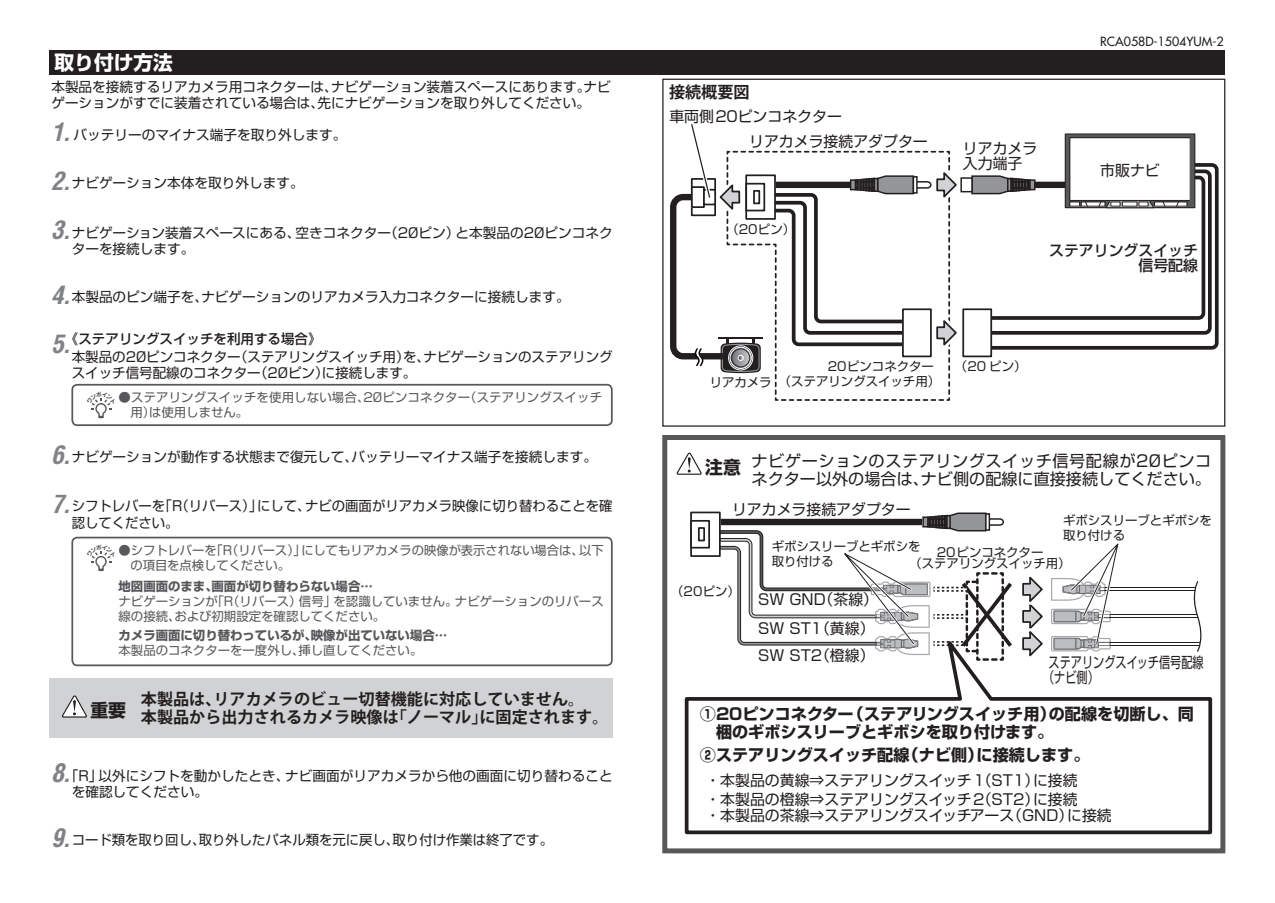
<style>
.page{position:relative;width:1275px;height:903px;background:#fff}
.page>*{position:absolute;margin:0;border:0;box-sizing:border-box;transform-origin:0 0}
.t1{font:italic 700 condensed 24.85px "Arena";color:#808285}
.t2{font:700 19.78px "Shin Go Pro";color:#fff}
.t3{font:700 17.85px "Shin Go Pro";color:#231f20}
.t4{font:700 16.1px/17.3px "Shin Go Pro";color:#231f20}
.t5{font:700 16.1px "Koz Go Pro";color:#231f20}
.t6{font:16.1px "Shin Go Pro";color:#231f20}
.t7{font:16.1px "Shin Go Pro";letter-spacing:.035em;color:#231f20}
.t8{font:14.88px/14.9px "Shin Go Pro";color:#231f20}
.t9{font:14.88px/14.9px "Shin Go Pro";color:#231f20;scale:.75 1}
.t10{font:500 14.88px/14.9px "Shin Go Pro";color:#231f20;text-align:right}
.t11{font:13.65px/16.1px "Shin Go Pro";color:#231f20}
.t12{font:500 13.65px "Shin Go Pro";color:#231f20}
.t13{font:12.42px/14.9px "Shin Go Pro";color:#57585a}
.t14{font:12.42px/14.9px "Shin Go Pro";color:#231f20}
.t15{font:700 12.42px "Shin Go Pro";color:#57585a}
.t16{font:12.42px "Futura";color:#231f20}
</style>
<div class="page">
<div style="left:50px;top:678px;width:563px;height:60px;background:#d1d2d4"></div>
<svg style="left:670px;top:124px;width:548px;height:277px"></svg>
<div style="left:871px;top:178px;width:3px;height:14px;border:1px solid #231f20"></div>
<hr style="left:913px;top:177px;width:4px;height:16px;background:#fff">
<div style="left:913px;top:176px;width:5px;height:18px;border:1px solid #231f20"></div>
<div style="left:903px;top:309px;width:28px;height:47px;background:#fff"></div>
<div style="left:902px;top:308px;width:30px;height:49px;border:2px solid #231f20"></div>
<div style="left:963px;top:309px;width:28px;height:47px;background:#fff"></div>
<div style="left:962px;top:308px;width:30px;height:49px;border:2px solid #231f20"></div>
<div style="left:50px;top:50px;width:1175px;height:24px;background:#231f20"></div>
<div style="left:71px;top:537px;width:542px;height:129px;border:2px solid #57585a;border-radius:5px"></div>
<div style="left:71px;top:384px;width:542px;height:42px;border:2px solid #57585a;border-radius:5px"></div>
<svg style="left:662px;top:435px;width:564px;height:419px"></svg>
<svg style="left:62px;top:695px;width:25px;height:23px"></svg>
<svg style="left:676px;top:452px;width:26px;height:23px"></svg>
<hr style="left:1097px;top:587px;width:108px;height:4px;background:#231f20">
<hr style="left:1097px;top:588px;width:108px;height:2px;background:#fff">
<hr style="left:1097px;top:614px;width:108px;height:4px;background:#231f20">
<hr style="left:1097px;top:615px;width:108px;height:2px;background:#fff">
<div style="left:691px;top:512px;width:29px;height:44px;background:#fff"></div>
<div style="left:690px;top:511px;width:31px;height:46px;border:2px solid #231f20"></div>
<div style="left:690px;top:520px;width:20px;height:28px;border:2px solid #231f20"></div>
<div style="left:698px;top:527px;width:7px;height:14px;border:2px solid #231f20"></div>
<svg style="left:683px;top:628px;width:531px;height:208px"></svg>
<svg style="left:1190px;top:580px;width:19px;height:72px"></svg>
<svg style="left:719px;top:512px;width:403px;height:161px"></svg>
<svg style="left:91px;top:551px;width:21px;height:20px"></svg>
<svg style="left:91px;top:398px;width:21px;height:20px"></svg>
<h2 class="t2" style="left:55px;top:46px;width:120px">取り付け方法</h2>
<p class="t11" style="left:331px;top:77px;width:261px">ナビゲーション装着スペースにあります。</p>
<p class="t11" style="left:584px;top:77px;width:29px">ナビ</p>
<p class="t11" style="left:317px;top:77px;width:274px;text-indent:-266px">本製品を接続するリアカメラ用コネクターは、<br>先にナビゲーションを取り外してください。</p>
<p class="t11" style="left:51px;top:93px;width:274px">ゲーションがすでに装着されている場合は、</p>
<h1 class="t1" style="left:51px;top:116px;width:20px">1.</h1>
<p class="t11" style="left:73px;top:125px;width:274px">バッテリーのマイナス端子を取り外します。</p>
<h1 class="t1" style="left:51px;top:165px;width:20px">2.</h1>
<p class="t11" style="left:72px;top:174px;width:233px">ナビゲーション本体を取り外します。</p>
<h1 class="t1" style="left:51px;top:215px;width:20px">3.</h1>
<p class="t11" style="left:72px;top:223px;width:230px">ナビゲーション装着スペースにある、ターを接続します。</p>
<p class="t11" style="left:384px;top:223px;width:77px">（20ピン）</p>
<p class="t11" style="left:456px;top:223px;width:159px">と本製品の20ピンコネク</p>
<p class="t11" style="left:296px;top:223px;width:97px">空きコネクター</p>
<h1 class="t1" style="left:51px;top:279px;width:20px">4.</h1>
<p class="t11" style="left:201px;top:288px;width:370px">ナビゲーションのリアカメラ入力コネクターに接続します。</p>
<p class="t11" style="left:72px;top:288px;width:138px">本製品のピン端子を、</p>
<p class="t12" style="left:65px;top:327px;width:258px">《ステアリングスイッチを利用する場合《</p>
<h1 class="t1" style="left:51px;top:329px;width:20px">5.</h1>
<p class="t11" style="left:234px;top:347px;width:198px">（ステアリングスイッチ用を）、</p>
<p class="t11" style="left:424px;top:347px;width:191px">ナビゲーションのステアリング</p>
<p class="t11" style="left:72px;top:347px;width:171px">本製品の20ピンコネクター</p>
<p class="t11" style="left:254px;top:363px;width:76px">（20ピン）</p>
<p class="t11" style="left:72px;top:363px;width:191px">スイッチ信号配線のコネクター</p>
<p class="t11" style="left:322px;top:363px;width:96px">に接続します。</p>
<p class="t13" style="left:149px;top:389px;width:222px;text-indent:-31px">●ステアリングスイッチを使用しない場合、は使用しません。</p>
<p class="t13" style="left:464px;top:389px;width:139px">（ステアリングスイッチ</p>
<p class="t13" style="left:363px;top:389px;width:108px">20ピンコネクター</p>
<p class="t13" style="left:130px;top:403px;width:26px">用）</p>
<h1 class="t1" style="left:51px;top:439px;width:20px">6.</h1>
<p class="t11" style="left:72px;top:447px;width:288px">ナビゲーションが動作する状態まで復元して、</p>
<p class="t11" style="left:351px;top:447px;width:247px">バッテリーマイナス端子を接続します。</p>
<h1 class="t1" style="left:51px;top:488px;width:20px">7.</h1>
<p class="t11" style="left:305px;top:496px;width:309px">ナビの画面がリアカメラ映像に切り替わることを確</p>
<p class="t11" style="left:72px;top:496px;width:108px">シフトレバーを認してください。</p>
<p class="t11" style="left:159px;top:496px;width:105px">「（R リバース）」</p>
<p class="t11" style="left:257px;top:496px;width:55px">にして、</p>
<p class="t13" style="left:130px;top:541px;width:161px;text-indent:-12px">●シフトレバーを<br>の項目を点検してください。</p>
<p class="t15" style="left:212px;top:577px;width:163px">画面が切り替わらない場合...</p>
<p class="t13" style="left:211px;top:541px;width:97px">「（R リバース）」</p>
<p class="t13" style="left:301px;top:541px;width:284px">にしてもリアカメラの映像が表示されない場合は、</p>
<p class="t13" style="left:579px;top:541px;width:26px">以下</p>
<p class="t15" style="left:119px;top:577px;width:101px">地図画面のまま、</p>
<p class="t13" style="left:174px;top:592px;width:212px;text-indent:-56px">ナビゲーションが<br>および初期設定を確認してください。</p>
<p class="t13" style="left:455px;top:592px;width:150px">ナビゲーションのリバース</p>
<p class="t13" style="left:212px;top:592px;width:92px">「（R リバース）</p>
<p class="t13" style="left:299px;top:592px;width:39px">信号」</p>
<p class="t13" style="left:334px;top:592px;width:126px">を認識していません。</p>
<p class="t13" style="left:119px;top:607px;width:64px">線の接続、</p>
<p class="t15" style="left:311px;top:625px;width:138px">映像が出ていない場合...</p>
<p class="t15" style="left:119px;top:625px;width:200px">カメラ画面に切り替わっているが、</p>
<p class="t13" style="left:298px;top:641px;width:126px">挿し直してください。</p>
<p class="t13" style="left:119px;top:641px;width:188px">本製品のコネクターを一度外し、</p>
<h3 class="t3" style="left:90px;top:696px;width:37px">重要</h3>
<p class="t5" style="left:213px;top:688px;width:372px">リアカメラのビュー切替機能に対応していません。</p>
<p class="t5" style="left:141px;top:688px;width:82px">本製品は、</p>
<p class="t5" style="left:391px;top:707px;width:98px">「ノーマル」</p>
<p class="t5" style="left:479px;top:707px;width:130px">に固定されます。</p>
<p class="t5" style="left:141px;top:707px;width:259px">本製品から出力されるカメラ映像は</p>
<h1 class="t1" style="left:51px;top:757px;width:20px">8.</h1>
<p class="t11" style="left:285px;top:766px;width:329px">ナビ画面がリアカメラから他の画面に切り替わること</p>
<p class="t11" style="left:72px;top:766px;width:138px;text-indent:-7px">「R」<br>を確認してください。</p>
<p class="t11" style="left:98px;top:766px;width:192px">以外にシフトを動かしたとき、</p>
<h1 class="t1" style="left:51px;top:822px;width:20px">9.</h1>
<p class="t11" style="left:199px;top:830px;width:202px">取り外したパネル類を元に戻し、</p>
<p class="t11" style="left:393px;top:830px;width:162px">取り付け作業は終了です。</p>
<p class="t11" style="left:72px;top:830px;width:135px">コード類を取り回し、</p>
<p class="t5" style="left:669px;top:82px;width:82px">接続概要図</p>
<p class="t8" style="left:669px;top:107px;width:174px">車両側20ピンコネクター</p>
<p class="t8" style="left:749px;top:132px;width:180px">リアカメラ接続アダプター</p>
<p class="t14" style="left:726px;top:220px;width:70px">（20ピン(</p>
<p class="t16" style="left:1100px;top:34px;width:125px">RCA058D-1504YUM-2</p>
<p class="t8" style="left:963px;top:139px;width:76px">リアカメラ入力端子</p>
<p class="t8" style="left:1100px;top:161px;width:61px">市販ナビ</p>
<p class="t10" style="left:1049px;top:241px;width:150px">ステアリングスイッチ信号配線</p>
<p class="t14" style="left:710px;top:373px;width:64px">リアカメラ</p>
<p class="t14" style="left:779px;top:357px;width:163px;text-indent:49px">20ピンコネクター（ステアリングスイッチ用(</p>
<p class="t14" style="left:955px;top:357px;width:73px">（20 ピン(</p>
<p class="t7" style="left:752px;top:447px;width:461px">ナビゲーションのステアリングスイッチ信号配線が20ピンコ</p>
<h3 class="t3" style="left:705px;top:453px;width:37px">注意</h3>
<p class="t6" style="left:921px;top:466px;width:292px">ナビ側の配線に直接接続してください。</p>
<p class="t6" style="left:752px;top:466px;width:179px">ネクター以外の場合は、</p>
<p class="t8" style="left:732px;top:500px;width:180px">リアカメラ接続アダプター</p>
<p class="t14" style="left:1063px;top:511px;width:150px">ギボシスリーブとギボシを</p>
<p class="t14" style="left:671px;top:582px;width:70px">（20ピン(</p>
<p class="t14" style="left:1063px;top:526px;width:64px">取り付ける</p>
<p class="t14" style="left:772px;top:537px;width:150px">ギボシスリーブとギボシを</p>
<p class="t14" style="left:937px;top:543px;width:108px">20ピンコネクター</p>
<p class="t14" style="left:772px;top:552px;width:64px">取り付ける</p>
<p class="t14" style="left:909px;top:555px;width:163px">（ステアリングスイッチ用(</p>
<p class="t8" style="left:819px;top:590px;width:61px">（茶線(</p>
<p class="t8" style="left:758px;top:583px;width:118px;line-height:28.5px">SW GND<br>SW ST （1 黄線(</p>
<p class="t8" style="left:758px;top:646px;width:118px">SW ST （2 橙線(</p>
<p class="t9" style="left:1043px;top:653px;width:216px;text-indent:6px">ステアリングスイッチ信号配線（ナビ側(</p>
<p class="t4" style="left:1049px;top:704px;width:147px">の配線を切断し、同</p>
<p class="t4" style="left:848px;top:704px;width:209px">（ステアリングスイッチ用）</p>
<p class="t4" style="left:700px;top:704px;width:355px">①20ピンコネクター<br>　梱のギボシスリーブとギボシを取り付けます。</p>
<p class="t4" style="left:977px;top:744px;width:114px">に接続します。</p>
<p class="t4" style="left:700px;top:744px;width:211px">②ステアリングスイッチ配線</p>
<p class="t4" style="left:903px;top:744px;width:82px">（ナビ側）</p>
<p class="t8" style="left:705px;top:771px;width:335px">・本製品の黄線⇒ステアリングスイッチ（1 ST1）</p>
<p class="t8" style="left:1033px;top:771px;width:46px">に接続</p>
<p class="t8" style="left:705px;top:790px;width:335px">・本製品の橙線⇒ステアリングスイッチ（2 ST2）</p>
<p class="t8" style="left:1033px;top:790px;width:46px">に接続</p>
<p class="t8" style="left:705px;top:806px;width:310px">・本製品の茶線⇒ステアリングスイッチアース</p>
<p class="t8" style="left:1007px;top:806px;width:68px">（GND）</p>
<p class="t8" style="left:1067px;top:806px;width:46px">に接続</p>
</div>
